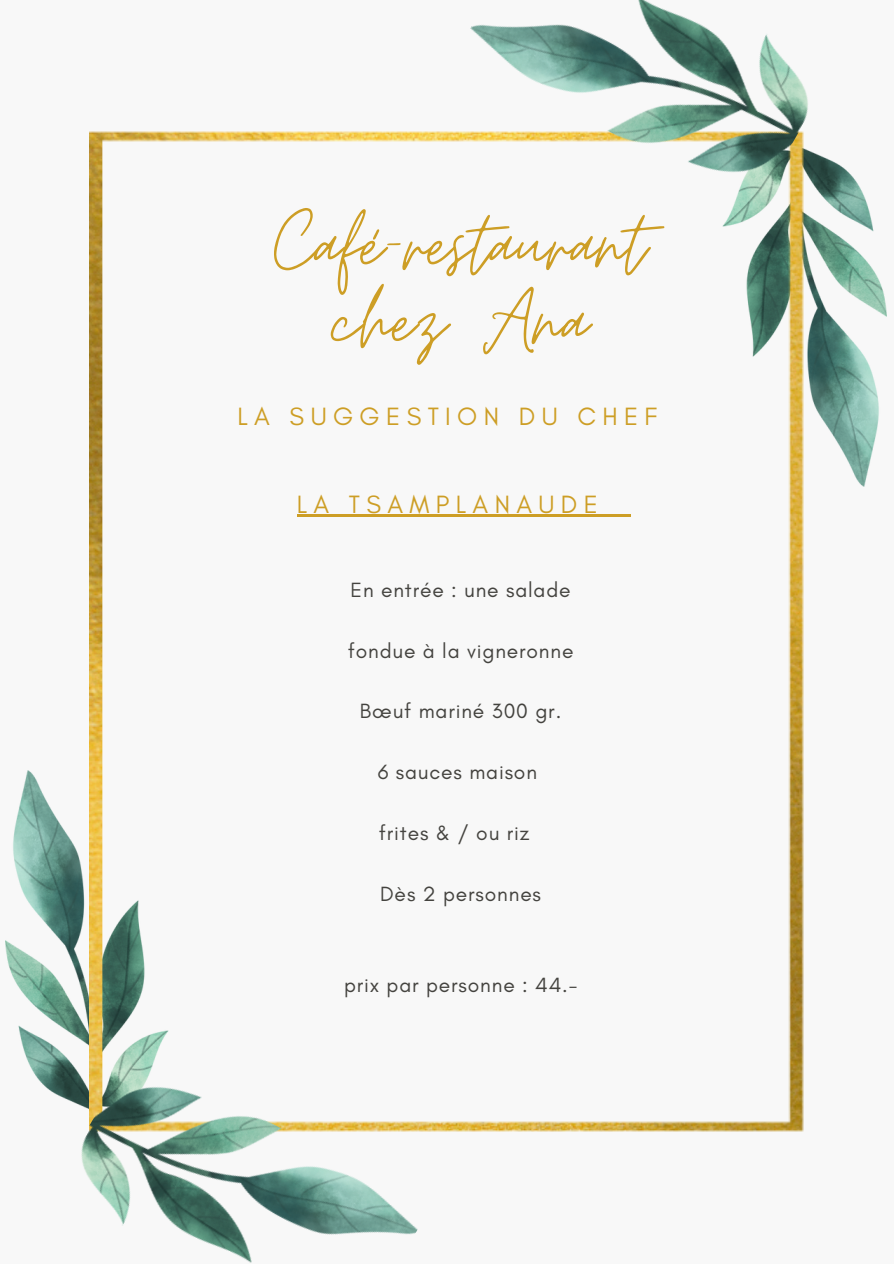
<style>
.page{position:relative;width:894px;height:1264px;background:#fff}
.page>*{position:absolute;margin:0;border:0;box-sizing:border-box;transform-origin:0 0}
.t1{font:97.05px/76.7px "Moon Time";color:#cd9e25;text-align:center}
.t2{font:25.5px "Glacial Indifference";letter-spacing:.25em;color:#cd9e25}
.t3{font:21px "Glacial Indifference";letter-spacing:.04em;color:#44433f}
</style>
<div class="page">
<div style="left:0;top:0;width:893px;height:1263px;background:#f8f8f8"></div>
<img style="left:6px;top:770px;width:83px;height:323px">
<img style="left:804px;top:161px;width:81px;height:325px">
<img style="left:89px;top:132px;width:715px;height:999px">
<img style="left:460px;top:0;width:373px;height:213px">
<img style="left:54px;top:1045px;width:373px;height:218px">
<hr style="left:296px;top:515px;width:308px;height:2px;background:#cd9e25">
<hr style="left:604px;top:515px;width:26px;height:2px;background:#cd9e25">
<p class="t1" style="left:274px;top:208px;width:373px">Café-restaurant chez Ana</p>
<p class="t2" style="left:237px;top:401px;width:421px">LA SUGGESTION DU CHEF</p>
<p class="t2" style="left:296px;top:488px;width:303px">LA TSAMPLANAUDE</p>
<p class="t3" style="left:350px;top:577px;width:221px">En entrée : une salade</p>
<h1 class="t3" style="left:348px;top:637px;width:227px">fondue à la vigneronne</h1>
<h2 class="t3" style="left:360px;top:698px;width:203px">Bœuf mariné 300 gr.</h2>
<h2 class="t3" style="left:377px;top:759px;width:161px">6 sauces maison</h2>
<p class="t3" style="left:379px;top:820px;width:152px">frites &amp; / ou riz</p>
<p class="t3" style="left:380px;top:880px;width:162px">Dès 2 personnes</p>
<p class="t3" style="left:344px;top:972px;width:235px">prix par personne : 44.-</p>
</div>
